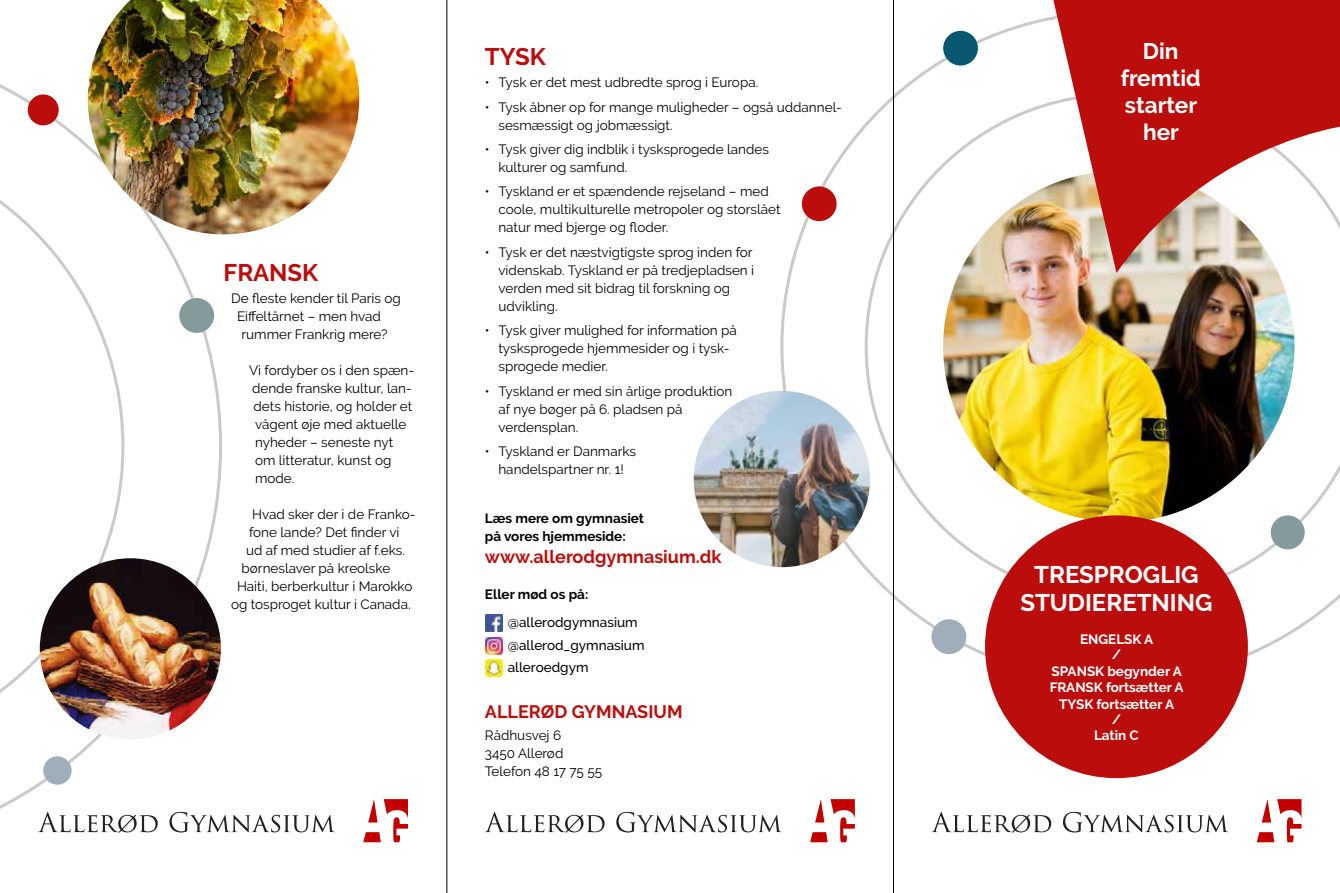
<style>
.page{position:relative;width:1340px;height:893px;background:#fff}
.page>*{position:absolute;margin:0;border:0;box-sizing:border-box;transform-origin:0 0}
.t1{font:700 24px/28.5px "Raleway";color:#fff;text-align:center}
.t2{font:700 24px "Raleway";color:#bb0e0c}
.t3{font:700 22.65px/27.2px "Raleway";color:#fff;text-align:center}
.t4{font:700 18px "Raleway";color:#bb0e0c}
.t5{font:13.5px/18px "Raleway";color:#000}
.t6{font:700 13.5px/16.5px "Raleway";color:#fff;text-align:center}
.t7{font:700 13.5px/18px "Raleway";color:#000}
.t8{font:500 13.5px/22.5px "Raleway";color:#000}
</style>
<div class="page">
<svg style="left:0;top:84px;width:223px;height:749px"></svg>
<svg style="left:0;top:138px;width:126px;height:617px"></svg>
<div style="left:179px;top:298px;width:35px;height:35px;background:#859a9b;border-radius:50%"></div>
<div style="left:43px;top:756px;width:29px;height:29px;background:#a0aebb;border-radius:50%"></div>
<div style="left:28px;top:94px;width:31px;height:31px;background:#bb0e0c;border-radius:50%"></div>
<img style="left:40px;top:558px;width:181px;height:181px;border-radius:91px">
<svg style="left:780px;top:21px;width:557px;height:662px"></svg>
<svg style="left:864px;top:93px;width:475px;height:507px"></svg>
<div style="left:1270px;top:515px;width:34px;height:34px;background:#859a9b;border-radius:50%"></div>
<div style="left:943px;top:31px;width:34px;height:35px;background:#0a5771;border-radius:50%"></div>
<img style="left:693px;top:391px;width:177px;height:176px;border-radius:88px">
<img style="left:88px;top:0;width:271px;height:234px">
<div style="left:931px;top:619px;width:35px;height:35px;background:#a0aebb;border-radius:50%"></div>
<svg style="left:38px;top:812px;width:120px;height:21px"></svg>
<svg style="left:169px;top:812px;width:166px;height:20px"></svg>
<svg style="left:363px;top:799px;width:45px;height:43px"></svg>
<svg style="left:931px;top:812px;width:120px;height:21px"></svg>
<svg style="left:1063px;top:812px;width:165px;height:20px"></svg>
<svg style="left:1256px;top:799px;width:45px;height:43px"></svg>
<img style="left:943px;top:171px;width:351px;height:351px;border-radius:176px">
<svg style="left:1031px;top:0;width:308px;height:273px;fill:#bb0e0c"></svg>
<div style="left:985px;top:515px;width:262px;height:263px;background:#bb0e0c;border-radius:50%"></div>
<div style="left:801px;top:186px;width:35px;height:35px;background:#bb0e0c;border-radius:50%"></div>
<svg style="left:485px;top:812px;width:119px;height:21px"></svg>
<svg style="left:616px;top:812px;width:165px;height:20px"></svg>
<svg style="left:810px;top:799px;width:44px;height:43px"></svg>
<img style="left:485px;top:615px;width:17px;height:17px">
<img style="left:485px;top:637px;width:17px;height:17px">
<img style="left:485px;top:660px;width:17px;height:17px">
<hr style="left:446px;top:0;width:1px;height:893px;background:#000">
<hr style="left:893px;top:0;width:1px;height:893px;background:#000">
<h1 class="t2" style="left:223px;top:259px;width:96px">FRANSK</h1>
<p class="t5" style="left:231px;top:289px;width:171px">De fleste kender til Paris og</p>
<p class="t5" style="left:237px;top:307px;width:145px">Eiffeltårnet – men hvad</p>
<p class="t5" style="left:241px;top:325px;width:148px">rummer Frankrig mere?</p>
<p class="t5" style="left:249px;top:361px;width:167px">Vi fordyber os i den spæn&shy;dende franske kultur, lan&shy;dets historie, og holder et vågent øje med aktuelle nyheder – seneste nyt<br>om litteratur, kunst og mode.</p>
<p class="t5" style="left:252px;top:505px;width:165px">Hvad sker der i de Franko-</p>
<p class="t5" style="left:249px;top:523px;width:152px">fone lande? Det finder vi</p>
<p class="t5" style="left:246px;top:541px;width:160px">ud af med studier af f.eks.</p>
<p class="t5" style="left:241px;top:559px;width:150px">børneslaver på kreolske</p>
<p class="t5" style="left:237px;top:577px;width:177px">Haiti, berberkultur i Marokko</p>
<p class="t5" style="left:231px;top:595px;width:181px">og tosproget kultur i Canada.</p>
<h1 class="t2" style="left:485px;top:43px;width:63px">TYSK</h1>
<p class="t5" style="left:485px;top:74px;width:275px">• Tysk er det mest udbredte sprog i Europa.</p>
<p class="t5" style="left:498px;top:98px;width:345px;text-indent:-14px">• Tysk åbner op for mange muligheder – også uddannel&shy;sesmæssigt og jobmæssigt.</p>
<p class="t5" style="left:498px;top:140px;width:272px;text-indent:-14px">• Tysk giver dig indblik i tysksprogede landes kulturer og samfund.</p>
<p class="t5" style="left:498px;top:183px;width:283px;text-indent:-14px">• Tyskland er et spændende rejseland – med coole, multikulturelle metropoler og storslået natur med bjerge og floder.</p>
<p class="t5" style="left:498px;top:243px;width:257px;text-indent:-14px">• Tysk er det næstvigtigste sprog inden for videnskab. Tyskland er på tredjepladsen i verden med sit bidrag til forskning og udvikling.</p>
<p class="t5" style="left:498px;top:321px;width:240px;text-indent:-14px">• Tysk giver mulighed for information på tysksprogede hjemmesider og i tysk&shy;sprogede medier.</p>
<p class="t5" style="left:498px;top:382px;width:235px;text-indent:-14px">• Tyskland er med sin årlige produktion af nye bøger på 6. pladsen på verdensplan.</p>
<p class="t5" style="left:485px;top:442px;width:153px;text-align:center">• Tyskland er Danmarks handelspartner nr. 1!</p>
<p class="t7" style="left:485px;top:509px;width:161px">Læs mere om gymnasiet på vores hjemmeside:</p>
<h3 class="t4" style="left:485px;top:547px;width:238px">www.allerodgymnasium.dk</h3>
<p class="t7" style="left:485px;top:585px;width:105px">Eller mød os på:</p>
<p class="t8" style="left:508px;top:611px;width:138px">@allerodgymnasium @allerod_gymnasium alleroedgym</p>
<h3 class="t4" style="left:485px;top:701px;width:199px">ALLERØD GYMNASIUM</h3>
<p class="t5" style="left:485px;top:726px;width:119px">Rådhusvej 6<br>3450 Allerød<br>Telefon 48 17 75 55</p>
<h2 class="t3" style="left:1120px;top:38px;width:81px">Din fremtid starter her</h2>
<h1 class="t1" style="left:1020px;top:560px;width:194px">TRESPROGLIG<br>STUDIERETNING</h1>
<p class="t6" style="left:1080px;top:632px;width:75px;line-height:15px">ENGELSK A /</p>
<p class="t6" style="left:1049px;top:663px;width:135px">SPANSK begynder A<br>FRANSK fortsætter A<br>TYSK fortsætter A</p>
<p class="t6" style="left:1094px;top:711px;width:46px">/<br>Latin C</p>
</div>
